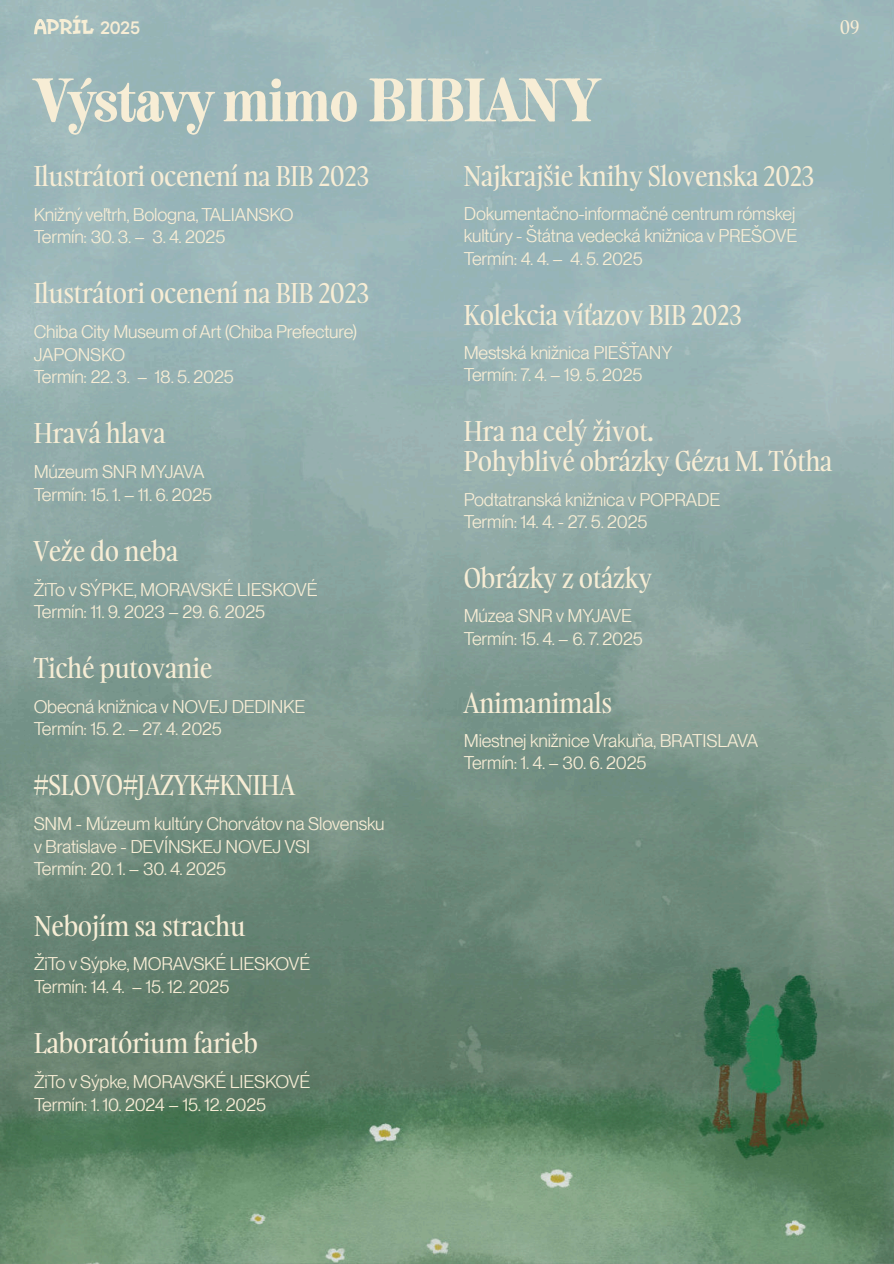
<style>
.page{position:relative;width:894px;height:1264px;background:#fff}
.page>*{position:absolute;margin:0;border:0;box-sizing:border-box;transform-origin:0 0}
.t1{font:53.55px "Neato Serif";letter-spacing:-.01em;color:#f7edd5}
.t2{font:27px/30px "Gambarino";letter-spacing:-.01em;color:#f7edd5}
.t3{font:22.2px "Lance Betsy";color:#f7eed5}
.t4{font:18.6px "Gambarino";color:#f7edd5}
.t5{font:18px/22.5px "PP Neue Montreal";letter-spacing:-.01em;color:#f7edd5}
.s1{font-family:"TT Commons Pro Db";font-size:18px;color:#f7edd5}
</style>
<div class="page">
<img style="left:0;top:784px;width:893px;height:183px">
<img style="left:0;top:286px;width:893px;height:498px">
<img style="left:0;top:967px;width:893px;height:296px">
<svg style="left:34px;top:19px;width:13px;height:15px"></svg>
<p class="t3" style="left:46px;top:19px;width:95px">PRÍL <span class="s1">2025</span></p>
<p class="t4" style="left:839px;top:14px;width:21px">09</p>
<h1 class="t1" style="left:34px;top:78px;width:568px">Výstavy mimo BIBIANY</h1>
<h2 class="t2" style="left:34px;top:160px;width:337px">Ilustrátori ocenení na BIB 2023</h2>
<p class="t5" style="left:34px;top:203px;width:261px">Knižný veľtrh, Bologna, TALIANSKO<br>Termín: 30. 3. – 3. 4. 2025</p>
<h2 class="t2" style="left:34px;top:278px;width:337px">Ilustrátori ocenení na BIB 2023</h2>
<p class="t5" style="left:34px;top:320px;width:325px">Chiba City Museum of Art (Chiba Prefecture)<br>JAPONSKO<br>Termín: 22. 3. – 18. 5. 2025</p>
<h2 class="t2" style="left:34px;top:418px;width:134px">Hravá hlava</h2>
<p class="t5" style="left:34px;top:460px;width:180px">Múzeum SNR MYJAVA<br>Termín: 15. 1. – 11. 6. 2025</p>
<h2 class="t2" style="left:34px;top:535px;width:146px">Veže do neba</h2>
<p class="t5" style="left:34px;top:578px;width:285px">ŽiTo v SÝPKE, MORAVSKÉ LIESKOVÉ<br>Termín: 11. 9. 2023 – 29. 6. 2025</p>
<h2 class="t2" style="left:34px;top:652px;width:180px">Tiché putovanie</h2>
<p class="t5" style="left:34px;top:695px;width:273px">Obecná knižnica v NOVEJ DEDINKE<br>Termín: 15. 2. – 27. 4. 2025</p>
<h2 class="t2" style="left:34px;top:770px;width:262px">#SLOVO#JAZYK#KNIHA</h2>
<p class="t5" style="left:34px;top:812px;width:352px">SNM - Múzeum kultúry Chorvátov na Slovensku v Bratislave - DEVÍNSKEJ NOVEJ VSI<br>Termín: 20. 1. – 30. 4. 2025</p>
<h2 class="t2" style="left:34px;top:910px;width:213px">Nebojím sa strachu</h2>
<p class="t5" style="left:34px;top:952px;width:278px">ŽiTo v Sýpke, MORAVSKÉ LIESKOVÉ<br>Termín: 14. 4. – 15. 12. 2025</p>
<h2 class="t2" style="left:34px;top:1027px;width:225px">Laboratórium farieb</h2>
<p class="t5" style="left:34px;top:1070px;width:278px">ŽiTo v Sýpke, MORAVSKÉ LIESKOVÉ<br>Termín: 1. 10. 2024 – 15. 12. 2025</p>
<h2 class="t2" style="left:463px;top:160px;width:352px">Najkrajšie knihy Slovenska 2023</h2>
<p class="t5" style="left:463px;top:202px;width:335px;text-align:justify">Dokumentačno-informačné centrum rómskej kultúry - Štátna vedecká knižnica v PREŠOVE Termín: 4. 4. – 4. 5. 2025</p>
<h2 class="t2" style="left:463px;top:299px;width:279px">Kolekcia víťazov BIB 2023</h2>
<p class="t5" style="left:463px;top:341px;width:210px">Mestská knižnica PIEŠŤANY<br>Termín: 7. 4. – 19. 5. 2025</p>
<h2 class="t2" style="left:463px;top:416px;width:370px">Hra na celý život.<br>Pohyblivé obrázky Gézu M. Tótha</h2>
<p class="t5" style="left:463px;top:488px;width:258px">Podtatranská knižnica v POPRADE<br>Termín: 14. 4. - 27. 5. 2025</p>
<h2 class="t2" style="left:463px;top:563px;width:190px">Obrázky z otázky</h2>
<p class="t5" style="left:463px;top:604px;width:180px">Múzea SNR v MYJAVE<br>Termín: 15. 4. – 6. 7. 2025</p>
<h2 class="t2" style="left:463px;top:687px;width:150px">Animanimals</h2>
<p class="t5" style="left:463px;top:729px;width:296px">Miestnej knižnice Vrakuňa, BRATISLAVA<br>Termín: 1. 4. – 30. 6. 2025</p>
</div>
